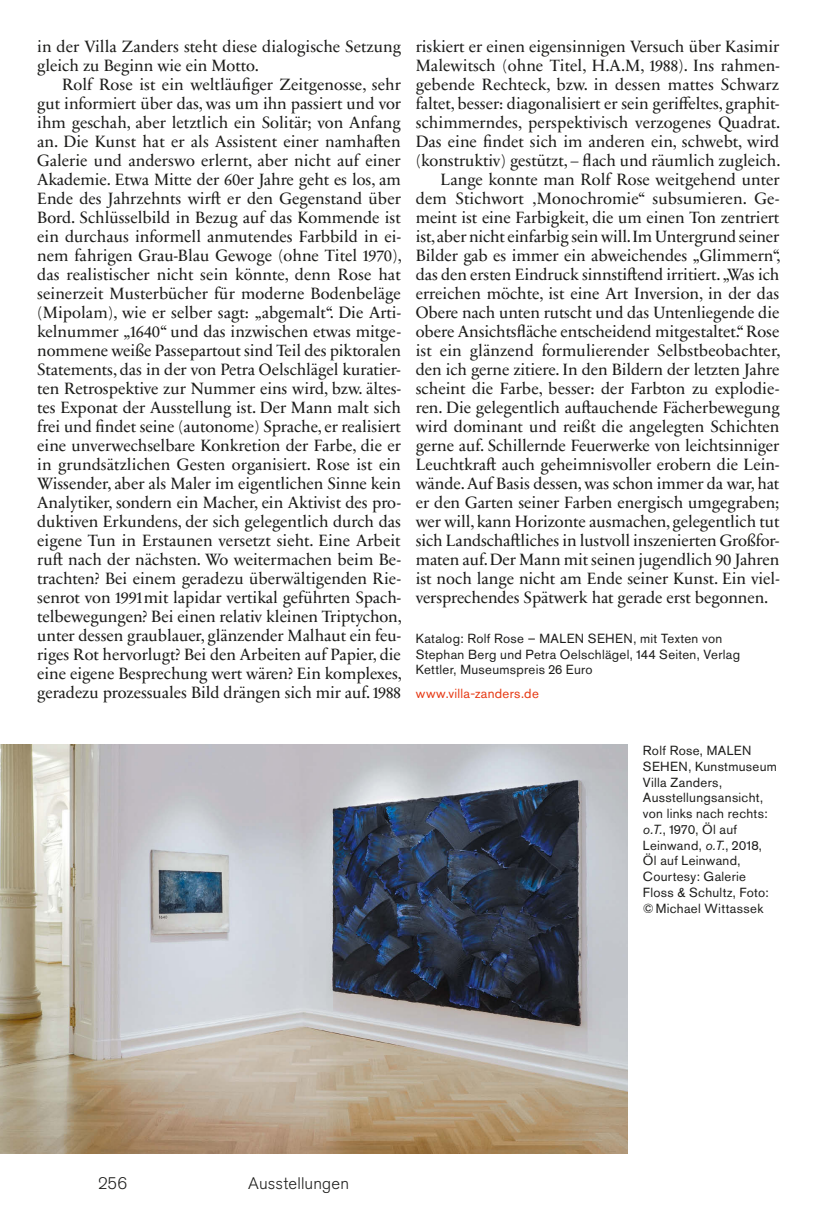
<style>
.page{position:relative;width:834px;height:1216px;background:#fff}
.page>*{position:absolute;margin:0;border:0;box-sizing:border-box;transform-origin:0 0}
.t1{font:16.62px/18.9px "Sabon Next LT Pro";letter-spacing:-.005em;color:#1d1d1b}
.t2{font:300 16.62px "Akzidenz Grotesk Pro";letter-spacing:.01em;color:#1d1d1b}
.t3{font:13.12px/15.8px "Akzidenz Grotesk Pro";letter-spacing:.025em;color:#1d1d1b}
.t4{font:13.12px "Akzidenz Grotesk Pro";letter-spacing:.025em;color:#e63812}
.s1{font-style:italic}
</style>
<div class="page">
<img style="left:0;top:744px;width:628px;height:409px">
<p class="t1" style="left:37px;top:39px;width:365px">in der Villa Zanders steht diese dialogische Setzung gleich zu Beginn wie ein Motto.</p>
<p class="t1" style="left:37px;top:77px;width:366px;text-align:justify;text-indent:25px">Rolf Rose ist ein weltläufiger Zeitgenosse, sehr gut informiert über das, was um ihn passiert und vor ihm geschah, aber letztlich ein Solitär; von Anfang an. Die Kunst hat er als Assistent einer namhaften Galerie und anderswo erlernt, aber nicht auf einer Akademie. Etwa Mitte der 60er Jahre geht es los, am Ende des Jahrzehnts wirft er den Gegenstand über Bord. Schlüsselbild in Bezug auf das Kommende ist ein durchaus informell anmutendes Farbbild in ei&shy;nem fahrigen Grau-Blau Gewoge (ohne Titel 1970), das realistischer nicht sein könnte, denn Rose hat seinerzeit Musterbücher für moderne Bodenbeläge (Mipolam), wie er selber sagt: „abgemalt“. Die Arti&shy;kelnummer „1640“ und das inzwischen etwas mitge&shy;nommene weiße Passepartout sind Teil des piktoralen Statements, das in der von Petra Oelschlägel kuratier&shy;ten Retrospektive zur Nummer eins wird, bzw. ältes&shy;tes Exponat der Ausstellung ist. Der Mann malt sich frei und findet seine (autonome) Sprache, er realisiert eine unverwechselbare Konkretion der Farbe, die er in grundsätzlichen Gesten organisiert. Rose ist ein Wissender, aber als Maler im eigentlichen Sinne kein Analytiker, sondern ein Macher, ein Aktivist des pro&shy;duktiven Erkundens, der sich gelegentlich durch das eigene Tun in Erstaunen versetzt sieht. Eine Arbeit ruft nach der nächsten. Wo weitermachen beim Be&shy;trachten? Bei einem geradezu überwältigenden Rie&shy;senrot von 1991 mit lapidar vertikal geführten Spach&shy;telbewegungen? Bei einen relativ kleinen Triptychon, unter dessen graublauer, glänzender Malhaut ein feu&shy;riges Rot hervorlugt? Bei den Arbeiten auf Papier, die eine eigene Besprechung wert wären? Ein komplexes, geradezu prozessuales Bild drängen sich mir auf. 1988</p>
<p class="t1" style="left:415px;top:39px;width:365px">riskiert er einen eigensinnigen Versuch über Kasimir</p>
<p class="t1" style="left:415px;top:58px;width:365px">Malewitsch (ohne Titel, H.A.M, 1988). Ins rahmen-</p>
<p class="t1" style="left:415px;top:77px;width:365px">gebende Rechteck, bzw. in dessen mattes Schwarz</p>
<p class="t1" style="left:415px;top:96px;width:365px">faltet, besser: diagonalisiert er sein geriffeltes, graphit-</p>
<p class="t1" style="left:415px;top:115px;width:366px">schimmerndes, perspektivisch verzogenes Quadrat.</p>
<p class="t1" style="left:415px;top:134px;width:365px">Das eine findet sich im anderen ein, schwebt, wird</p>
<p class="t1" style="left:415px;top:153px;width:366px">(konstruktiv) gestützt, – flach und räumlich zugleich.</p>
<p class="t1" style="left:440px;top:172px;width:340px">Lange konnte man Rolf Rose weitgehend unter</p>
<p class="t1" style="left:415px;top:191px;width:365px">dem Stichwort ‚Monochromie“ subsumieren. Ge-</p>
<p class="t1" style="left:415px;top:210px;width:365px">meint ist eine Farbigkeit, die um einen Ton zentriert</p>
<p class="t1" style="left:415px;top:229px;width:365px">ist, aber nicht einfarbig sein will. Im Untergrund seiner</p>
<p class="t1" style="left:415px;top:248px;width:366px">Bilder gab es immer ein abweichendes „Glimmern“,</p>
<p class="t1" style="left:415px;top:267px;width:365px">das den ersten Eindruck sinnstiftend irritiert. „Was ich</p>
<p class="t1" style="left:415px;top:286px;width:365px">erreichen möchte, ist eine Art Inversion, in der das</p>
<p class="t1" style="left:415px;top:305px;width:365px">Obere nach unten rutscht und das Untenliegende die</p>
<p class="t1" style="left:415px;top:324px;width:365px">obere Ansichtsfläche entscheidend mitgestaltet.“ Rose</p>
<p class="t1" style="left:415px;top:343px;width:366px">ist ein glänzend formulierender Selbstbeobachter,</p>
<p class="t1" style="left:415px;top:362px;width:365px">den ich gerne zitiere. In den Bildern der letzten Jahre</p>
<p class="t1" style="left:415px;top:381px;width:365px">scheint die Farbe, besser: der Farbton zu explodie-</p>
<p class="t1" style="left:415px;top:400px;width:365px">ren. Die gelegentlich auftauchende Fächerbewegung</p>
<p class="t1" style="left:415px;top:419px;width:365px">wird dominant und reißt die angelegten Schichten</p>
<p class="t1" style="left:415px;top:438px;width:365px">gerne auf. Schillernde Feuerwerke von leichtsinniger</p>
<p class="t1" style="left:415px;top:457px;width:365px">Leuchtkraft auch geheimnisvoller erobern die Lein-</p>
<p class="t1" style="left:415px;top:476px;width:365px">wände. Auf Basis dessen, was schon immer da war, hat</p>
<p class="t1" style="left:415px;top:495px;width:365px">er den Garten seiner Farben energisch umgegraben;</p>
<p class="t1" style="left:415px;top:514px;width:365px">wer will, kann Horizonte ausmachen, gelegentlich tut</p>
<p class="t1" style="left:415px;top:533px;width:365px">sich Landschaftliches in lustvoll inszenierten Großfor-</p>
<p class="t1" style="left:415px;top:551px;width:365px">maten auf. Der Mann mit seinen jugendlich 90 Jahren</p>
<p class="t1" style="left:415px;top:570px;width:365px">ist noch lange nicht am Ende seiner Kunst. Ein viel-</p>
<p class="t1" style="left:415px;top:589px;width:354px">versprechendes Spätwerk hat gerade erst begonnen.</p>
<p class="t3" style="left:415px;top:631px;width:326px">Katalog: Rolf Rose – MALEN SEHEN, mit Texten von<br>Stephan Berg und Petra Oelschlägel, 144 Seiten, Verlag<br>Kettler, Museumspreis 26 Euro</p>
<p class="t4" style="left:415px;top:688px;width:124px">www.villa-zanders.de</p>
<p class="t3" style="left:642px;top:743px;width:136px">Rolf Rose, MALEN<br>SEHEN, Kunstmuseum<br>Villa Zanders,<br>Ausstellungsansicht, von links nach rechts: <span class="s1">o.T.</span>, 1970, Öl auf<br>Leinwand, <span class="s1">o.T.</span>, 2018,<br>Öl auf Leinwand,<br>Courtesy: Galerie<br>Floss &amp; Schultz, Foto: © Michael Wittassek</p>
<p class="t2" style="left:98px;top:1176px;width:31px">256</p>
<p class="t2" style="left:248px;top:1176px;width:102px">Ausstellungen</p>
</div>
